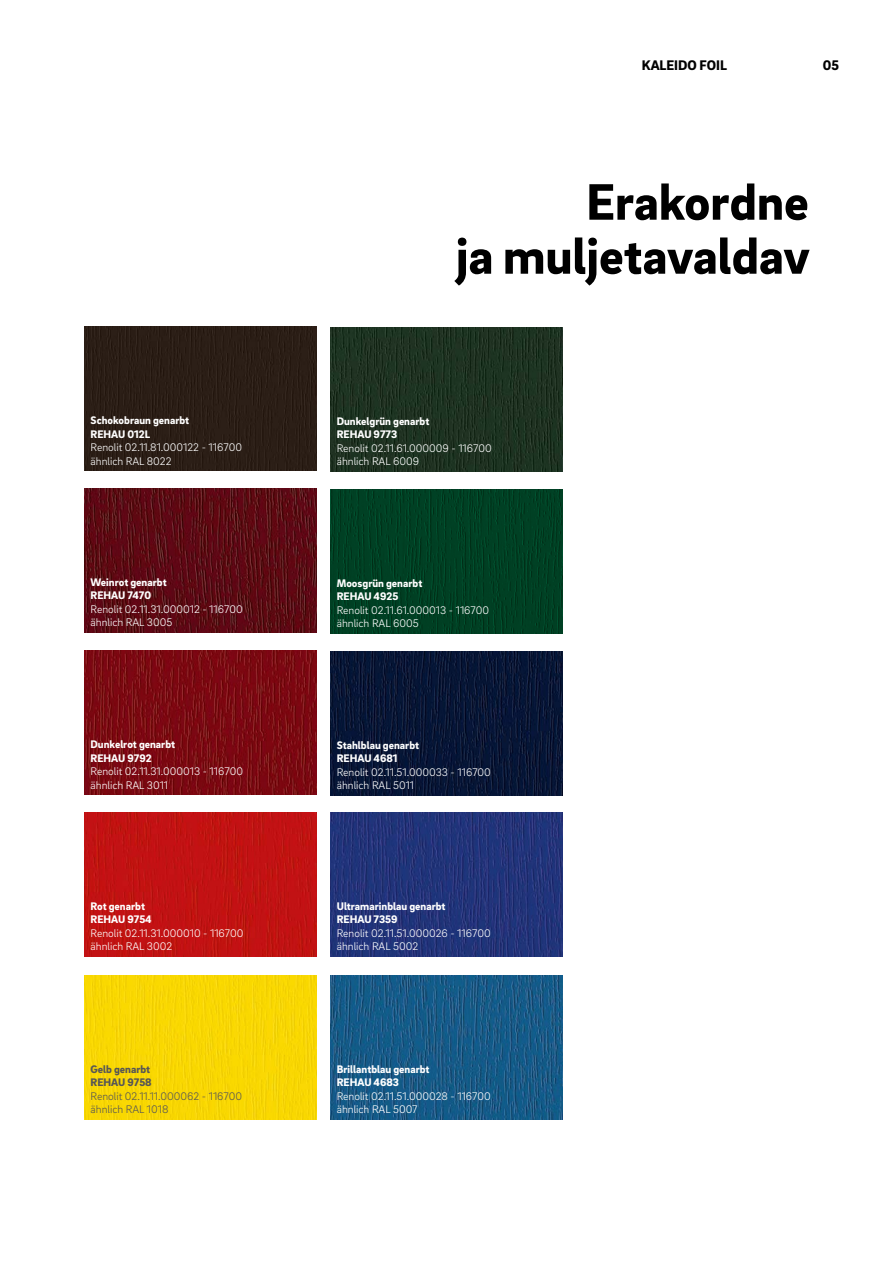
<style>
.page{position:relative;width:893px;height:1263px;background:#fff}
.page>*{position:absolute;margin:0;border:0;box-sizing:border-box;transform-origin:0 0}
._01__Headline_-_35pt{font:900 52.5px/54px "Brix Sans";color:#000;text-align:right}
.MP__Live_column_titl{font:900 14.25px "Brix Sans";color:#000}
._70__7_5pt_-_table_c{font:300 11.25px "Brix Sans";color:#fff}
._70__7_5pt_-_table_h{font:900 11.25px/13.5px "Brix Sans";color:#fff}
._70__7_5pt_-_table_c-2{font:300 11.25px "Brix Sans";color:#565656}
._70__7_5pt_-_table_h-2{font:900 11.25px "Brix Sans";color:#565656}
</style>
<div class="page">
<div style="left:84px;top:327px;width:232px;height:144px;background:#2b1e16"></div>
<img style="left:330px;top:328px;width:233px;height:144px">
<img style="left:330px;top:652px;width:233px;height:144px">
<img style="left:330px;top:813px;width:233px;height:144px">
<img style="left:330px;top:976px;width:233px;height:144px">
<img style="left:84px;top:813px;width:232px;height:144px">
<img style="left:84px;top:651px;width:232px;height:144px">
<img style="left:84px;top:489px;width:232px;height:144px">
<img style="left:330px;top:490px;width:233px;height:144px">
<img style="left:84px;top:976px;width:232px;height:144px">
<p class="_70__7_5pt_-_table_h" style="left:91px;top:413px;width:100px">Schokobraun genarbt</p>
<p class="_70__7_5pt_-_table_h" style="left:91px;top:426px;width:61px">REHAU 012L</p>
<p class="_70__7_5pt_-_table_c" style="left:91px;top:440px;width:153px">Renolit 02.11.81.000122 - 116700</p>
<p class="_70__7_5pt_-_table_c" style="left:91px;top:453px;width:83px">ähnlich RAL 8022</p>
<p class="_70__7_5pt_-_table_h" style="left:91px;top:575px;width:78px">Weinrot genarbt</p>
<p class="_70__7_5pt_-_table_h" style="left:91px;top:588px;width:62px">REHAU 7470</p>
<p class="_70__7_5pt_-_table_c" style="left:91px;top:602px;width:154px">Renolit 02.11.31.000012 - 116700</p>
<p class="_70__7_5pt_-_table_c" style="left:91px;top:615px;width:83px">ähnlich RAL 3005</p>
<p class="_70__7_5pt_-_table_h" style="left:91px;top:737px;width:86px">Dunkelrot genarbt<br>REHAU 9792</p>
<p class="_70__7_5pt_-_table_c" style="left:91px;top:764px;width:154px">Renolit 02.11.31.000013 - 116700</p>
<p class="_70__7_5pt_-_table_c" style="left:91px;top:777px;width:79px">ähnlich RAL 3011</p>
<p class="_70__7_5pt_-_table_h" style="left:91px;top:899px;width:63px">Rot genarbt<br>REHAU 9754</p>
<p class="_70__7_5pt_-_table_c" style="left:91px;top:926px;width:155px">Renolit 02.11.31.000010 - 116700</p>
<p class="_70__7_5pt_-_table_c" style="left:91px;top:939px;width:83px">ähnlich RAL 3002</p>
<p class="_70__7_5pt_-_table_h-2" style="left:91px;top:1062px;width:61px">Gelb genarbt</p>
<p class="_70__7_5pt_-_table_h-2" style="left:91px;top:1075px;width:63px">REHAU 9758</p>
<p class="_70__7_5pt_-_table_c-2" style="left:91px;top:1089px;width:153px">Renolit 02.11.11.000062 - 116700</p>
<p class="_70__7_5pt_-_table_c-2" style="left:91px;top:1102px;width:79px">ähnlich RAL 1018</p>
<p class="MP__Live_column_titl" style="left:642px;top:56px;width:87px">KALEIDO FOIL</p>
<p class="MP__Live_column_titl" style="left:823px;top:56px;width:18px">05</p>
<p class="_01__Headline_-_35pt" style="left:456px;top:172px;width:355px">Erakordne<br>ja muljetavaldav</p>
<p class="_70__7_5pt_-_table_h" style="left:337px;top:414px;width:94px">Dunkelgrün genarbt</p>
<p class="_70__7_5pt_-_table_h" style="left:337px;top:427px;width:62px">REHAU 9773</p>
<p class="_70__7_5pt_-_table_c" style="left:337px;top:441px;width:157px">Renolit 02.11.61.000009 - 116700</p>
<p class="_70__7_5pt_-_table_c" style="left:337px;top:454px;width:84px">ähnlich RAL 6009</p>
<p class="_70__7_5pt_-_table_h" style="left:337px;top:576px;width:87px">Moosgrün genarbt</p>
<p class="_70__7_5pt_-_table_h" style="left:337px;top:589px;width:63px">REHAU 4925</p>
<p class="_70__7_5pt_-_table_c" style="left:337px;top:603px;width:154px">Renolit 02.11.61.000013 - 116700</p>
<p class="_70__7_5pt_-_table_c" style="left:337px;top:616px;width:83px">ähnlich RAL 6005</p>
<p class="_70__7_5pt_-_table_h" style="left:337px;top:738px;width:84px">Stahlblau genarbt</p>
<p class="_70__7_5pt_-_table_h" style="left:337px;top:751px;width:62px">REHAU 4681</p>
<p class="_70__7_5pt_-_table_c" style="left:337px;top:765px;width:156px">Renolit 02.11.51.000033 - 116700</p>
<p class="_70__7_5pt_-_table_c" style="left:337px;top:778px;width:79px">ähnlich RAL 5011</p>
<p class="_70__7_5pt_-_table_h" style="left:337px;top:899px;width:110px">Ultramarinblau genarbt</p>
<p class="_70__7_5pt_-_table_h" style="left:337px;top:912px;width:62px">REHAU 7359</p>
<p class="_70__7_5pt_-_table_c" style="left:337px;top:926px;width:156px">Renolit 02.11.51.000026 - 116700</p>
<p class="_70__7_5pt_-_table_c" style="left:337px;top:939px;width:83px">ähnlich RAL 5002</p>
<p class="_70__7_5pt_-_table_h" style="left:337px;top:1062px;width:94px">Brillantblau genarbt</p>
<p class="_70__7_5pt_-_table_h" style="left:337px;top:1075px;width:64px">REHAU 4683</p>
<p class="_70__7_5pt_-_table_c" style="left:337px;top:1089px;width:156px">Renolit 02.11.51.000028 - 116700</p>
<p class="_70__7_5pt_-_table_c" style="left:337px;top:1102px;width:82px">ähnlich RAL 5007</p>
</div>
